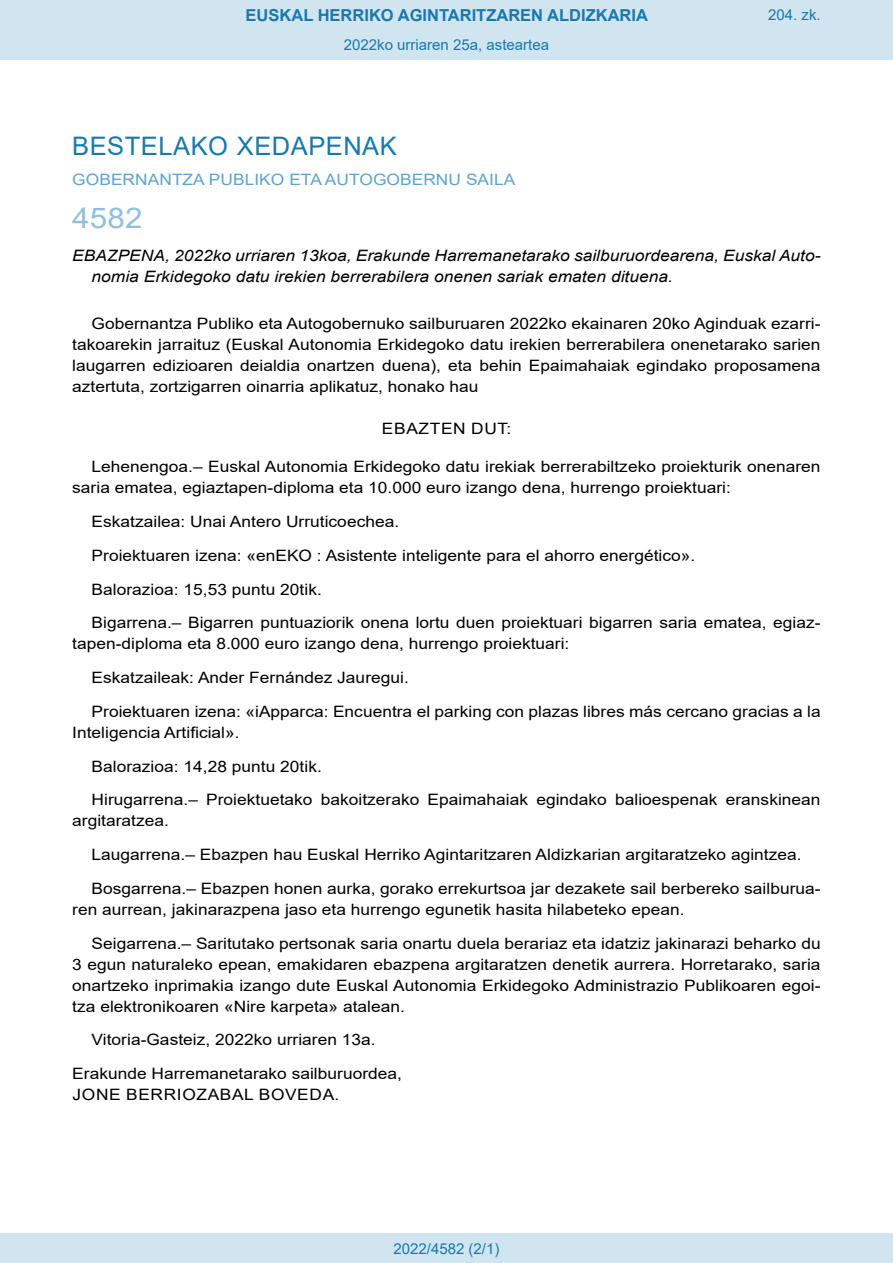
<style>
.page{position:relative;width:893px;height:1263px;background:#fff}
.page>*{position:absolute;margin:0;border:0;box-sizing:border-box;transform-origin:0 0}
.BOPVOrden{font:28.5px "Arial";color:#90c0db;scale:1.11 1}
.BOPVSeccion{font:25.5px "Arial";letter-spacing:.02em;color:#1879ad}
.t1{font:700 16.5px "Arial";color:#1879ad}
.BOPVDetalle{font:15.6px/21px "Arial";color:#000;scale:1.11 1}
.BOPVTitulo{font:italic 15.6px/21px "Arial";color:#000;scale:1.11 1}
.BOPVOrganismo{font:15.6px "Arial";letter-spacing:.005em;color:#5ea4ca;scale:1.11 1}
.BOPVFirmaPuesto{font:15.6px "Arial";color:#000;scale:1.11 1}
.BOPVFirmaLugFec{font:15.6px "Arial";color:#000;scale:1.11 1}
.BOPVFirmaNombre{font:15.6px "Arial";letter-spacing:.035em;color:#000;scale:1.11 1}
.BOPVClave{font:15.6px "Arial";letter-spacing:.035em;color:#000;scale:1.11 1}
.Paginacion_Centro{font:15px "Arial";color:#1879ad}
</style>
<div class="page">
<div style="left:0;top:0;width:893px;height:60px;background:#d0e5f0"></div>
<div style="left:0;top:1233px;width:893px;height:30px;background:#d0e5f0"></div>
<p class="t1" style="left:246px;top:3px;width:404px">EUSKAL HERRIKO AGINTARITZAREN ALDIZKARIA</p>
<p class="Paginacion_Centro" style="left:344px;top:35px;width:207px">2022ko urriaren 25a, asteartea</p>
<p class="Paginacion_Centro" style="left:768px;top:5px;width:54px">204. zk.</p>
<p class="BOPVSeccion" style="left:72px;top:128px;width:326px">BESTELAKO XEDAPENAK</p>
<p class="BOPVOrganismo" style="left:72px;top:169px;width:401px">GOBERNANTZA PUBLIKO ETA AUTOGOBERNU SAILA</p>
<p class="BOPVOrden" style="left:72px;top:198px;width:65px">4582</p>
<p class="BOPVTitulo" style="left:92px;top:246px;width:658px;text-indent:-19px">EBAZPENA, 2022ko urriaren 13koa, Erakunde Harremanetarako sailburuordearena, Euskal Auto&shy;nomia Erkidegoko datu irekien berrerabilera onenen sariak ematen dituena.</p>
<p class="BOPVDetalle" style="left:72px;top:313px;width:676px;text-align:justify;text-indent:19px">Gobernantza Publiko eta Autogobernuko sailburuaren 2022ko ekainaren 20ko Aginduak ezarri&shy;takoarekin jarraituz (Euskal Autonomia Erkidegoko datu irekien berrerabilera onenetarako sarien laugarren edizioaren deialdia onartzen duena), eta behin Epaimahaiak egindako proposamena aztertuta, zortzigarren oinarria aplikatuz, honako hau</p>
<p class="BOPVClave" style="left:382px;top:418px;width:118px">EBAZTEN DUT:</p>
<p class="BOPVDetalle" style="left:72px;top:456px;width:676px;text-indent:19px">Lehenengoa.– Euskal Autonomia Erkidegoko datu irekiak berrerabiltzeko proiekturik onenaren saria ematea, egiaztapen-diploma eta 10.000 euro izango dena, hurrengo proiektuari:</p>
<p class="BOPVDetalle" style="left:92px;top:511px;width:279px">Eskatzailea: Unai Antero Urruticoechea.</p>
<p class="BOPVDetalle" style="left:92px;top:545px;width:545px">Proiektuaren izena: «enEKO : Asistente inteligente para el ahorro energético».</p>
<p class="BOPVDetalle" style="left:92px;top:578px;width:209px">Balorazioa: 15,53 puntu 20tik.</p>
<p class="BOPVDetalle" style="left:72px;top:612px;width:676px;text-indent:19px">Bigarrena.– Bigarren puntuaziorik onena lortu duen proiektuari bigarren saria ematea, egiaz&shy;tapen-diploma eta 8.000 euro izango dena, hurrengo proiektuari:</p>
<p class="BOPVDetalle" style="left:92px;top:667px;width:287px">Eskatzaileak: Ander Fernández Jauregui.</p>
<p class="BOPVDetalle" style="left:72px;top:701px;width:676px;text-indent:19px">Proiektuaren izena: «iApparca: Encuentra el parking con plazas libres más cercano gracias a la<br>Inteligencia Artificial».</p>
<p class="BOPVDetalle" style="left:92px;top:755px;width:209px">Balorazioa: 14,28 puntu 20tik.</p>
<p class="BOPVDetalle" style="left:72px;top:789px;width:676px;text-indent:19px">Hirugarrena.– Proiektuetako bakoitzerako Epaimahaiak egindako balioespenak eranskinean argitaratzea.</p>
<p class="BOPVDetalle" style="left:92px;top:844px;width:641px">Laugarrena.– Ebazpen hau Euskal Herriko Agintaritzaren Aldizkarian argitaratzeko agintzea.</p>
<p class="BOPVDetalle" style="left:72px;top:878px;width:676px;text-indent:19px">Bosgarrena.– Ebazpen honen aurka, gorako errekurtsoa jar dezakete sail berbereko sailburua&shy;ren aurrean, jakinarazpena jaso eta hurrengo egunetik hasita hilabeteko epean.</p>
<p class="BOPVDetalle" style="left:72px;top:932px;width:676px;text-align:justify;text-indent:19px">Seigarrena.– Saritutako pertsonak saria onartu duela berariaz eta idatziz jakinarazi beharko du 3 egun naturaleko epean, emakidaren ebazpena argitaratzen denetik aurrera. Horretarako, saria onartzeko inprimakia izango dute Euskal Autonomia Erkidegoko Administrazio Publikoaren egoi&shy;tza elektronikoaren «Nire karpeta» atalean.</p>
<p class="BOPVFirmaLugFec" style="left:92px;top:1029px;width:257px">Vitoria-Gasteiz, 2022ko urriaren 13a.</p>
<p class="BOPVFirmaPuesto" style="left:72px;top:1063px;width:298px">Erakunde Harremanetarako sailburuordea,</p>
<p class="BOPVFirmaNombre" style="left:73px;top:1084px;width:242px">JONE BERRIOZABAL BOVEDA.</p>
<p class="Paginacion_Centro" style="left:393px;top:1238px;width:107px">2022/4582 (2/1)</p>
</div>
